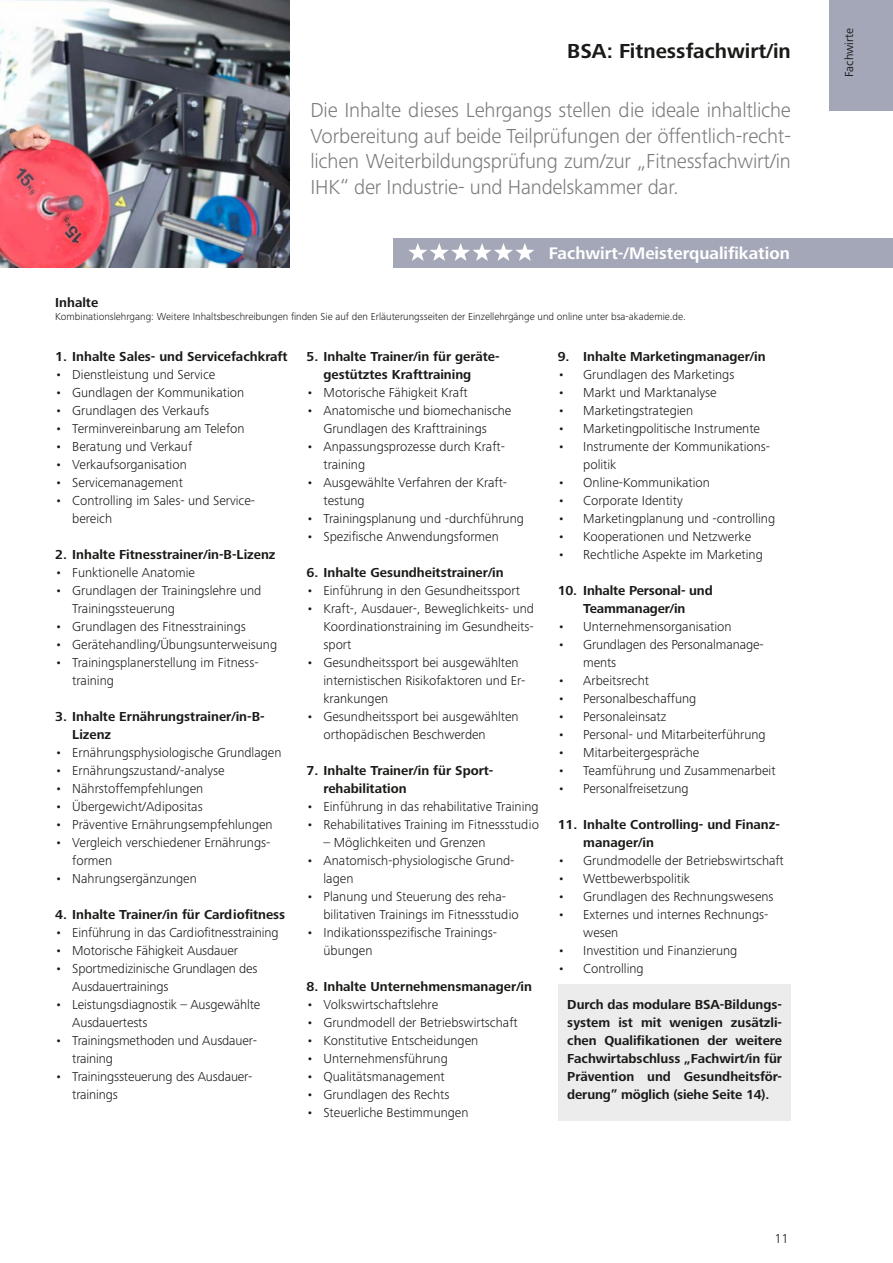
<style>
.page{position:relative;width:893px;height:1263px;background:#fff}
.page>*{position:absolute;margin:0;border:0;box-sizing:border-box;transform-origin:0 0}
.t1{font:300 21px/25.5px "Frutiger Next Pro";letter-spacing:-.01em;color:#7b7b7a;text-align:justify}
.t2{font:700 21px "Frutiger Next Pro";color:#1a1a18}
.t3{font:700 17.4px "Frutiger Next Pro";color:#fff}
.t4{font:300 13.5px/18px "Frutiger Next Pro";color:#1a1a18}
.t5{font:700 13.5px/18px "Frutiger Next Pro";color:#1a1a18}
.t6{font:12px "Frutiger Next Pro";color:#1a1a18}
.t7{font:300 10.5px "Frutiger Next Pro";color:#1a1a18}
</style>
<div class="page">
<div style="left:829px;top:0;width:64px;height:111px;background:#a3a7b8"></div>
<img style="left:0;top:0;width:289px;height:268px">
<div style="left:558px;top:984px;width:232px;height:136px;background:#ececed"></div>
<div style="left:393px;top:238px;width:500px;height:30px;background:#a3a7b8"></div>
<svg style="left:409px;top:243px;width:125px;height:18px"></svg>
<h1 class="t2" style="left:567px;top:39px;width:225px">BSA: Fitnessfachwirt/in</h1>
<h1 class="t1" style="left:310px;top:97px;width:482px">Die Inhalte dieses Lehrgangs stellen die ideale inhaltliche Vorbereitung auf beide Teilprüfungen der öffentlich-recht&shy;lichen Weiterbildungsprüfung zum/zur „Fitnessfachwirt/in IHK“ der Industrie- und Handelskammer dar.</h1>
<p class="t5" style="left:55px;top:294px;width:45px">Inhalte</p>
<p class="t3" style="left:549px;top:243px;width:243px">Fachwirt-/Meisterqualifikation</p>
<p class="t7" style="left:55px;top:311px;width:632px">Kombinationslehrgang: Weitere Inhaltsbeschreibungen finden Sie auf den Erläuterungsseiten der Einzellehrgänge und online unter bsa-akademie.de.</p>
<p class="t5" style="left:55px;top:348px;width:234px">1. Inhalte Sales- und Servicefachkraft</p>
<p class="t4" style="left:55px;top:366px;width:162px">• Dienstleistung und Service</p>
<p class="t4" style="left:55px;top:384px;width:191px">• Gundlagen der Kommunikation</p>
<p class="t4" style="left:55px;top:402px;width:155px">• Grundlagen des Verkaufs</p>
<p class="t4" style="left:55px;top:420px;width:191px">• Terminvereinbarung am Telefon</p>
<p class="t4" style="left:55px;top:438px;width:138px">• Beratung und Verkauf</p>
<p class="t4" style="left:55px;top:456px;width:133px">• Verkaufsorganisation</p>
<p class="t4" style="left:55px;top:474px;width:129px">• Servicemanagement</p>
<p class="t4" style="left:72px;top:492px;width:184px;text-indent:-17px">• Controlling im Sales- und Service&shy;bereich</p>
<p class="t5" style="left:55px;top:546px;width:222px">2. Inhalte Fitnesstrainer/in-B-Lizenz</p>
<p class="t4" style="left:55px;top:564px;width:141px">• Funktionelle Anatomie</p>
<p class="t4" style="left:72px;top:582px;width:191px;text-indent:-17px">• Grundlagen der Trainingslehre und<br>Trainingssteuerung</p>
<p class="t4" style="left:55px;top:618px;width:192px">• Grundlagen des Fitnesstrainings</p>
<p class="t4" style="left:55px;top:636px;width:223px">• Gerätehandling/Übungsunterweisung</p>
<p class="t4" style="left:72px;top:654px;width:187px;text-indent:-17px">• Trainingsplanerstellung im Fitness&shy;training</p>
<p class="t5" style="left:72px;top:708px;width:194px;text-indent:-17px">3. Inhalte Ernährungstrainer/in-B-<br>Lizenz</p>
<p class="t4" style="left:55px;top:744px;width:228px">• Ernährungsphysiologische Grundlagen</p>
<p class="t4" style="left:55px;top:762px;width:171px">• Ernährungszustand/-analyse</p>
<p class="t4" style="left:55px;top:780px;width:150px">• Nährstoffempfehlungen</p>
<p class="t4" style="left:55px;top:798px;width:149px">• Übergewicht/Adipositas</p>
<p class="t4" style="left:55px;top:816px;width:219px">• Präventive Ernährungsempfehlungen</p>
<p class="t4" style="left:72px;top:834px;width:199px;text-indent:-17px">• Vergleich verschiedener Ernährungs&shy;formen</p>
<p class="t4" style="left:55px;top:870px;width:143px">• Nahrungsergänzungen</p>
<p class="t5" style="left:55px;top:906px;width:232px">4. Inhalte Trainer/in für Cardiofitness</p>
<p class="t4" style="left:55px;top:924px;width:225px">• Einführung in das Cardiofitnesstraining</p>
<p class="t4" style="left:55px;top:942px;width:184px">• Motorische Fähigkeit Ausdauer</p>
<p class="t4" style="left:72px;top:960px;width:187px;text-indent:-17px">• Sportmedizinische Grundlagen des<br>Ausdauertrainings</p>
<p class="t4" style="left:72px;top:996px;width:190px;text-indent:-17px">• Leistungsdiagnostik – Ausgewählte<br>Ausdauertests</p>
<p class="t4" style="left:72px;top:1032px;width:185px;text-indent:-17px">• Trainingsmethoden und Ausdauer&shy;training</p>
<p class="t4" style="left:72px;top:1068px;width:181px;text-indent:-17px">• Trainingssteuerung des Ausdauer&shy;trainings</p>
<p class="t5" style="left:323px;top:348px;width:178px;text-indent:-17px">5. Inhalte Trainer/in für geräte&shy;gestütztes Krafttraining</p>
<p class="t4" style="left:306px;top:384px;width:163px">• Motorische Fähigkeit Kraft</p>
<p class="t4" style="left:306px;top:402px;width:206px;text-align:center">• Anatomische und biomechanische<br>Grundlagen des Krafttrainings</p>
<p class="t4" style="left:323px;top:438px;width:183px;text-indent:-17px">• Anpassungsprozesse durch Kraft&shy;training</p>
<p class="t4" style="left:323px;top:474px;width:185px;text-indent:-17px">• Ausgewählte Verfahren der Kraft&shy;testung</p>
<p class="t4" style="left:306px;top:510px;width:219px">• Trainingsplanung und -durchführung</p>
<p class="t4" style="left:306px;top:528px;width:194px">• Spezifische Anwendungsformen</p>
<p class="t5" style="left:306px;top:564px;width:199px">6. Inhalte Gesundheitstrainer/in</p>
<p class="t4" style="left:306px;top:582px;width:215px">• Einführung in den Gesundheitssport</p>
<p class="t4" style="left:323px;top:600px;width:212px;text-align:justify;text-indent:-17px">• Kraft-, Ausdauer-, Beweglichkeits- und Koordinationstraining im Gesundheits&shy;sport</p>
<p class="t4" style="left:323px;top:654px;width:203px;text-indent:-17px">• Gesundheitssport bei ausgewählten internistischen Risikofaktoren und Er&shy;krankungen</p>
<p class="t4" style="left:323px;top:708px;width:197px;text-indent:-17px">• Gesundheitssport bei ausgewählten orthopädischen Beschwerden</p>
<p class="t5" style="left:323px;top:762px;width:171px;text-indent:-17px">7. Inhalte Trainer/in für Sport&shy;rehabilitation</p>
<p class="t4" style="left:306px;top:798px;width:234px">• Einführung in das rehabilitative Training</p>
<p class="t4" style="left:306px;top:816px;width:234px">• Rehabilitatives Training im Fitnessstudio</p>
<p class="t4" style="left:323px;top:834px;width:164px">– Möglichkeiten und Grenzen</p>
<p class="t4" style="left:323px;top:852px;width:193px;text-indent:-17px">• Anatomisch-physiologische Grund&shy;lagen</p>
<p class="t4" style="left:323px;top:888px;width:197px;text-indent:-17px">• Planung und Steuerung des reha&shy;bilitativen Trainings im Fitnessstudio</p>
<p class="t4" style="left:323px;top:924px;width:174px;text-indent:-17px">• Indikationsspezifische Trainings&shy;übungen</p>
<p class="t5" style="left:306px;top:978px;width:227px">8. Inhalte Unternehmensmanager/in</p>
<p class="t4" style="left:306px;top:996px;width:133px">• Volkswirtschaftslehre</p>
<p class="t4" style="left:306px;top:1014px;width:213px">• Grundmodell der Betriebswirtschaft</p>
<p class="t4" style="left:306px;top:1032px;width:173px">• Konstitutive Entscheidungen</p>
<p class="t4" style="left:306px;top:1050px;width:143px">• Unternehmensführung</p>
<p class="t4" style="left:306px;top:1068px;width:140px">• Qualitätsmanagement</p>
<p class="t4" style="left:306px;top:1086px;width:144px">• Grundlagen des Rechts</p>
<p class="t4" style="left:306px;top:1104px;width:164px">• Steuerliche Bestimmungen</p>
<p class="t5" style="left:558px;top:348px;width:209px">9. Inhalte Marketingmanager/in</p>
<p class="t4" style="left:558px;top:366px;width:178px">• Grundlagen des Marketings</p>
<p class="t4" style="left:558px;top:384px;width:161px">• Markt und Marktanalyse</p>
<p class="t4" style="left:558px;top:402px;width:137px">• Marketingstrategien</p>
<p class="t4" style="left:558px;top:420px;width:204px">• Marketingpolitische Instrumente</p>
<p class="t4" style="left:583px;top:438px;width:188px;text-indent:-26px">• Instrumente der Kommunikations&shy;politik</p>
<p class="t4" style="left:558px;top:474px;width:154px">• Online-Kommunikation</p>
<p class="t4" style="left:558px;top:492px;width:127px">• Corporate Identity</p>
<p class="t4" style="left:558px;top:510px;width:219px">• Marketingplanung und -controlling</p>
<p class="t4" style="left:558px;top:528px;width:195px">• Kooperationen und Netzwerke</p>
<p class="t4" style="left:558px;top:546px;width:207px">• Rechtliche Aspekte im Marketing</p>
<p class="t5" style="left:558px;top:582px;width:157px;text-align:center">10. Inhalte Personal- und<br>Teammanager/in</p>
<p class="t4" style="left:558px;top:618px;width:175px">• Unternehmensorganisation</p>
<p class="t4" style="left:583px;top:636px;width:182px;text-indent:-26px">• Grundlagen des Personalmanage&shy;ments</p>
<p class="t4" style="left:558px;top:671px;width:93px">• Arbeitsrecht</p>
<p class="t4" style="left:558px;top:689px;width:140px">• Personalbeschaffung</p>
<p class="t4" style="left:558px;top:707px;width:110px">• Personaleinsatz</p>
<p class="t4" style="left:558px;top:725px;width:209px">• Personal- und Mitarbeiterführung</p>
<p class="t4" style="left:558px;top:743px;width:143px">• Mitarbeitergespräche</p>
<p class="t4" style="left:558px;top:761px;width:219px">• Teamführung und Zusammenarbeit</p>
<p class="t4" style="left:558px;top:779px;width:132px">• Personalfreisetzung</p>
<p class="t5" style="left:583px;top:815px;width:198px;text-indent:-26px">11. Inhalte Controlling- und Finanz&shy;manager/in</p>
<p class="t4" style="left:558px;top:851px;width:228px">• Grundmodelle der Betriebswirtschaft</p>
<p class="t4" style="left:558px;top:869px;width:134px">• Wettbewerbspolitik</p>
<p class="t4" style="left:558px;top:887px;width:217px">• Grundlagen des Rechnungswesens</p>
<p class="t4" style="left:583px;top:905px;width:187px;text-indent:-26px">• Externes und internes Rechnungs&shy;wesen</p>
<p class="t4" style="left:558px;top:941px;width:181px">• Investition und Finanzierung</p>
<p class="t4" style="left:558px;top:959px;width:87px">• Controlling</p>
<p class="t5" style="left:567px;top:995px;width:216px;text-align:justify">Durch das modulare BSA-Bildungs&shy;system ist mit wenigen zusätzli&shy;chen Qualifikationen der weitere Fachwirtabschluss „Fachwirt/in für Prävention und Gesundheitsför&shy;derung” möglich (siehe Seite 14).</p>
<p class="t4" style="left:774px;top:1229px;width:16px">11</p>
<p class="t6" style="left:842px;top:77px;width:50px;rotate:-90deg">Fachwirte</p>
</div>
